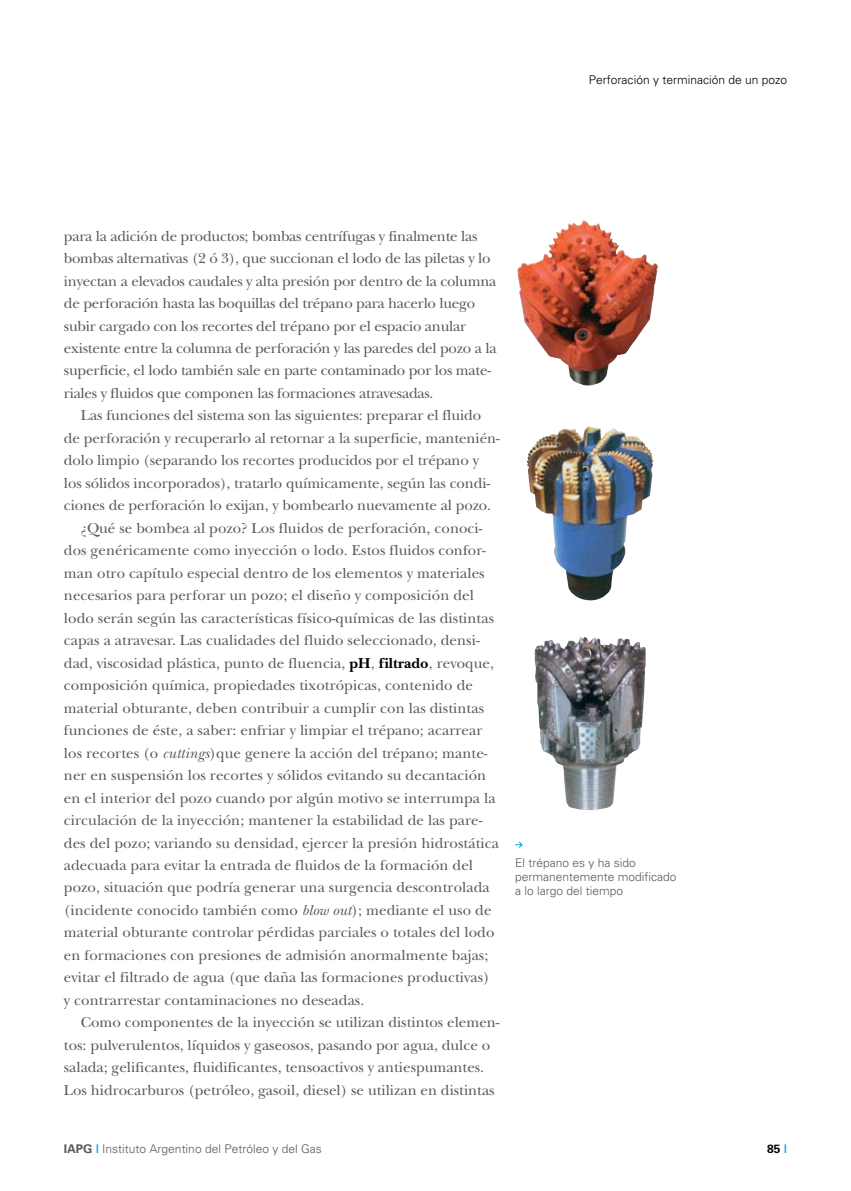
<style>
.page{position:relative;width:851px;height:1191px;background:#fff}
.page>*{position:absolute;margin:0;border:0;box-sizing:border-box;transform-origin:0 0}
.t1{font:15px "New Baskerville Std";letter-spacing:.005em;color:#58595b}
.t2{font:15px/22.5px "New Baskerville Std";letter-spacing:-.015em;color:#58595b}
.t3{font:300 12px/14.4px "Univers";color:#58595b}
.t4{font:300 12px "Univers";color:#000}
.t5{font:700 12px "Univers";color:#000}
.s1{font-weight:700;color:#000}
.s2{font-style:italic}
.s3{font-weight:700}
.s4{font-weight:700;color:#00aeef}
.s5{color:#00aeef}
</style>
<div class="page">
<svg style="left:515px;top:841px;width:7px;height:7px"></svg>
<img style="left:517px;top:220px;width:141px;height:166px">
<img style="left:527px;top:426px;width:126px;height:175px">
<img style="left:534px;top:637px;width:111px;height:173px">
<p class="t4" style="left:589px;top:73px;width:200px">Perforación y terminación de un pozo</p>
<p class="t2" style="left:64px;top:225px;width:434px">para la adición de productos; bombas centrífugas y finalmente las bombas alternativas (2 ó 3), que succionan el lodo de las piletas y lo inyectan a elevados caudales y alta presión por dentro de la columna de perforación hasta las boquillas del trépano para hacerlo luego subir cargado con los recortes del trépano por el espacio anular existente entre la columna de perforación y las paredes del pozo a la superficie, el lodo también sale en parte contaminado por los mate&shy;riales y fluidos que componen las formaciones atravesadas.</p>
<p class="t1" style="left:81px;top:407px;width:401px">Las funciones del sistema son las siguientes: preparar el fluido</p>
<p class="t1" style="left:64px;top:429px;width:437px">de perforación y recuperarlo al retornar a la superficie, mantenién-</p>
<p class="t1" style="left:64px;top:452px;width:416px">dolo limpio (separando los recortes producidos por el trépano y</p>
<p class="t1" style="left:64px;top:474px;width:427px">los sólidos incorporados), tratarlo químicamente, según las condi-</p>
<p class="t1" style="left:64px;top:497px;width:428px">ciones de perforación lo exijan, y bombearlo nuevamente al pozo.</p>
<p class="t1" style="left:81px;top:519px;width:403px">¿Qué se bombea al pozo? Los fluidos de perforación, conoci-</p>
<p class="t1" style="left:64px;top:542px;width:423px">dos genéricamente como inyección o lodo. Estos fluidos confor-</p>
<p class="t1" style="left:64px;top:564px;width:422px">man otro capítulo especial dentro de los elementos y materiales</p>
<p class="t1" style="left:64px;top:586px;width:411px">necesarios para perforar un pozo; el diseño y composición del</p>
<p class="t1" style="left:64px;top:609px;width:431px">lodo serán según las características físico-químicas de las distintas</p>
<p class="t1" style="left:64px;top:631px;width:417px">capas a atravesar. Las cualidades del fluido seleccionado, densi-</p>
<p class="t1" style="left:64px;top:654px;width:431px">dad, viscosidad plástica, punto de fluencia, <span class="s1">pH</span>, <span class="s1">filtrado</span>, revoque,</p>
<p class="t1" style="left:64px;top:676px;width:410px">composición química, propiedades tixotrópicas, contenido de</p>
<p class="t1" style="left:64px;top:699px;width:421px">material obturante, deben contribuir a cumplir con las distintas</p>
<p class="t1" style="left:64px;top:721px;width:420px">funciones de éste, a saber: enfriar y limpiar el trépano; acarrear</p>
<p class="t1" style="left:64px;top:744px;width:425px">los recortes (o <span class="s2">cuttings</span>)que genere la acción del trépano; mante-</p>
<p class="t1" style="left:64px;top:766px;width:424px">ner en suspensión los recortes y sólidos evitando su decantación</p>
<p class="t1" style="left:64px;top:789px;width:433px">en el interior del pozo cuando por algún motivo se interrumpa la</p>
<p class="t1" style="left:64px;top:811px;width:420px">circulación de la inyección; mantener la estabilidad de las pare-</p>
<p class="t1" style="left:64px;top:834px;width:436px">des del pozo; variando su densidad, ejercer la presión hidrostática</p>
<p class="t1" style="left:64px;top:856px;width:410px">adecuada para evitar la entrada de fluidos de la formación del</p>
<p class="t1" style="left:64px;top:879px;width:427px">pozo, situación que podría generar una surgencia descontrolada</p>
<p class="t1" style="left:64px;top:901px;width:429px">(incidente conocido también como <span class="s2">blow out</span>); mediante el uso de</p>
<p class="t1" style="left:64px;top:923px;width:432px">material obturante controlar pérdidas parciales o totales del lodo</p>
<p class="t1" style="left:64px;top:946px;width:426px">en formaciones con presiones de admisión anormalmente bajas;</p>
<p class="t1" style="left:64px;top:968px;width:427px">evitar el filtrado de agua (que daña las formaciones productivas)</p>
<p class="t1" style="left:64px;top:991px;width:302px">y contrarrestar contaminaciones no deseadas.</p>
<p class="t1" style="left:81px;top:1013px;width:420px">Como componentes de la inyección se utilizan distintos elemen-</p>
<p class="t1" style="left:64px;top:1036px;width:427px">tos: pulverulentos, líquidos y gaseosos, pasando por agua, dulce o</p>
<p class="t1" style="left:64px;top:1058px;width:422px">salada; gelificantes, fluidificantes, tensoactivos y antiespumantes.</p>
<p class="t1" style="left:64px;top:1081px;width:432px">Los hidrocarburos (petróleo, gasoil, diesel) se utilizan en distintas</p>
<p class="t3" style="left:515px;top:855px;width:163px">El trépano es y ha sido permanentemente modificado a lo largo del tiempo</p>
<p class="t3" style="left:64px;top:1141px;width:259px"><span class="s3">IAPG</span> <span class="s4">|</span> Instituto Argentino del Petróleo y del Gas</p>
<p class="t5" style="left:767px;top:1141px;width:22px">85 <span class="s5">|</span></p>
</div>
